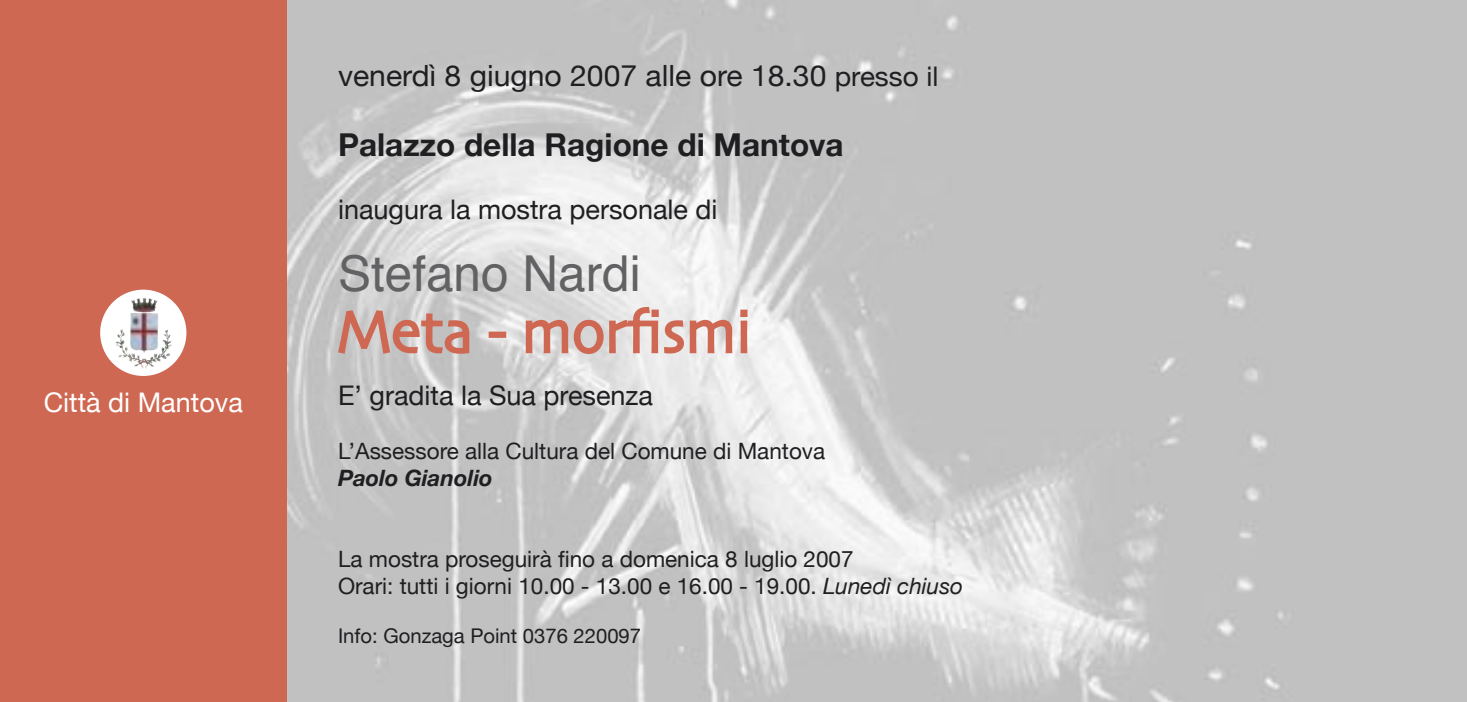
<style>
.page{position:relative;width:1467px;height:702px;background:#fff}
.page>*{position:absolute;margin:0;border:0;box-sizing:border-box;transform-origin:0 0}
.t1{font:49.5px "Helvetica";color:#626264}
.t2{font:700 31.5px "Helvetica Neue";color:#1f1e21}
.t3{font:29.25px "Helvetica Neue";color:#1f1e21}
.t4{font:27px "Helvetica Neue";color:#1f1e21}
.t5{font:27px "Helvetica Neue";color:#fff}
.t6{font:22.5px/27px "Helvetica Neue";color:#1f1e21}
.t7{font:italic 700 22.5px "Helvetica Neue";color:#1f1e21}
.t8{font:20.25px "Helvetica Neue";color:#1f1e21}
.s1{font-size:27px}
.s2{font-style:italic}
</style>
<div class="page">
<img style="left:287px;top:0;width:1180px;height:702px">
<div style="left:0;top:0;width:287px;height:702px;background:#cf6852"></div>
<svg style="left:337px;top:290px;width:412px;height:65px"></svg>
<svg style="left:100px;top:289px;width:86px;height:87px;fill:#fff"></svg>
<img style="left:121px;top:298px;width:38px;height:57px">
<p class="t5" style="left:44px;top:386px;width:201px">Città di Mantova</p>
<h3 class="t3" style="left:338px;top:58px;width:602px">venerdì 8 giugno 2007 alle ore 18.30 <span class="s1">presso il</span></h3>
<h2 class="t2" style="left:338px;top:125px;width:507px">Palazzo della Ragione di Mantova</h2>
<p class="t4" style="left:338px;top:194px;width:381px">inaugura la mostra personale di</p>
<h1 class="t1" style="left:338px;top:232px;width:304px">Stefano Nardi</h1>
<p class="t4" style="left:338px;top:379px;width:317px">E’ gradita la Sua presenza</p>
<p class="t6" style="left:338px;top:437px;width:489px">L’Assessore alla Cultura del Comune di Mantova</p>
<p class="t7" style="left:338px;top:464px;width:156px">Paolo Gianolio</p>
<p class="t6" style="left:338px;top:545px;width:627px">La mostra proseguirà fino a domenica 8 luglio 2007<br>Orari: tutti i giorni 10.00 - 13.00 e 16.00 - 19.00. <span class="s2">Lunedì chiuso</span></p>
<p class="t8" style="left:338px;top:623px;width:305px">Info: Gonzaga Point 0376 220097</p>
</div>
